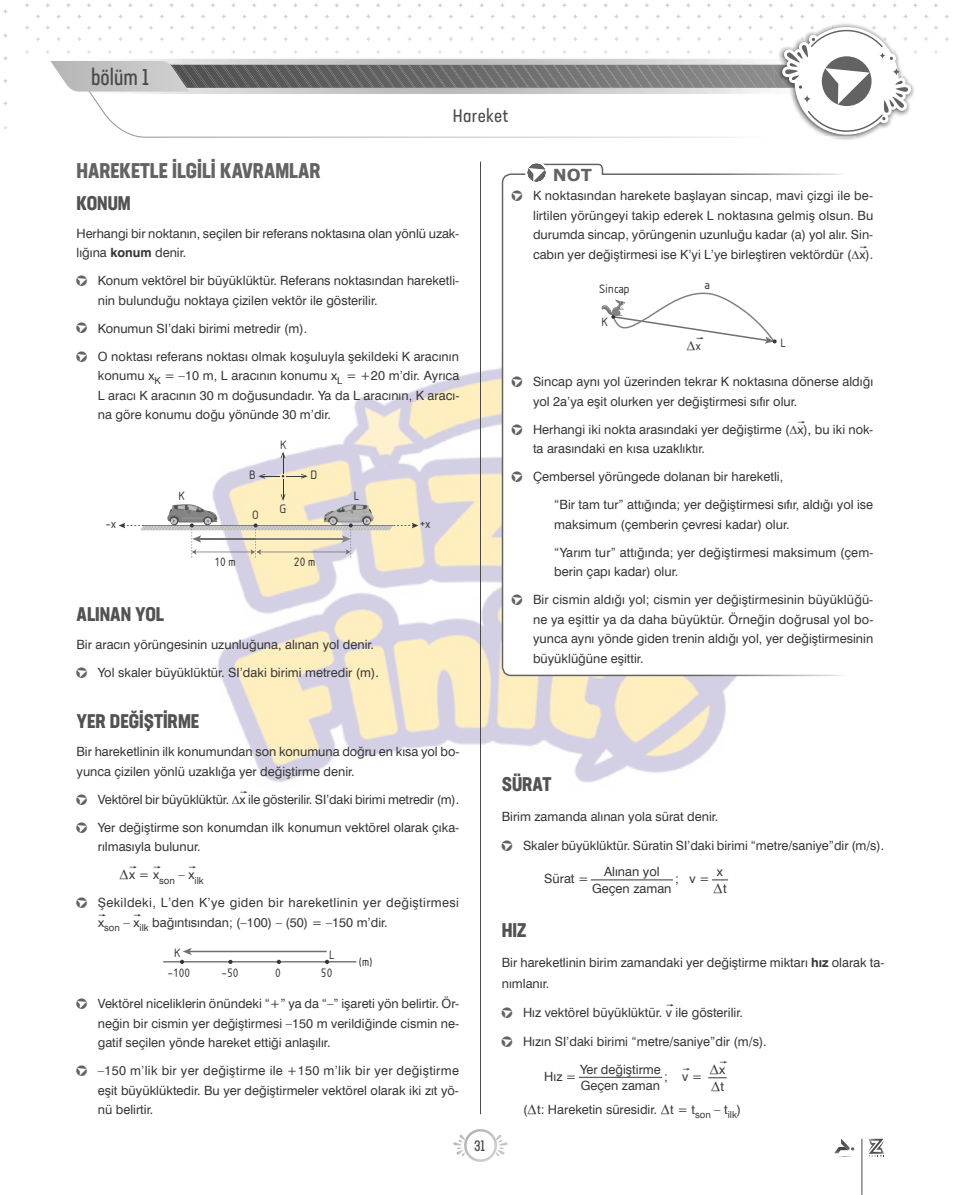
<style>
.page{position:relative;width:961px;height:1195px;background:#fff}
.page>*{position:absolute;margin:0;border:0;box-sizing:border-box;transform-origin:0 0}
.t1{font:22.5px "Neusa Next Std Compact";color:#4a4a4a}
.t2{font:700 condensed 21px "Neusa Next Std";color:#636363}
.t3{font:700 condensed 19.5px "Neusa Next Std";color:#525252}
.t4{font:condensed 18px "Neusa Next Std";letter-spacing:.02em;color:#4a4a4a}
.t5{font:700 16.5px "Verdana";color:#636363}
.t6{font:15px "Neusa Next Std Compact";color:#4a4a4a}
.t7{font:12.75px/19.5px "Swis 721 BT Roman";color:#363636}
.t8{font:12.75px/19.5px "Swis 721 BT Roman";letter-spacing:.025em;color:#363636}
.t9{font:12.75px/19.8px "Isonorm Tr";color:#363636;text-align:center}
.t10{font:12.75px/16.5px "BSEMBOL";color:#363636}
.t11{font:12px "FSEMBOLLER";color:#363636}
.t12{font:9.6px "Swis 721 BT Roman";color:#363636}
.s1{font-family:"Swis 721 BT Bold"}
.s2{font-family:"MADDELOGO";font-size:13.5px;color:#636363}
.s3{font-family:"BSEMBOL"}
.s4{font-family:"Math"}
.s5{font-size:12.75px}
.s6{font-family:"Isonorm Tr";font-size:12.75px}
.s7{font-family:"Swis 721 BT Roman"}
</style>
<div class="page">
<img style="left:3px;top:3px;width:946px;height:1192px">
<hr style="left:480px;top:162px;width:1px;height:952px;background:#4a4a4a">
<img style="left:90px;top:132px;width:685px;height:6px">
<img style="left:623px;top:3px;width:316px;height:5px">
<img style="left:775px;top:22px;width:141px;height:119px">
<img style="left:775px;top:137px;width:81px;height:1px">
<img style="left:779px;top:25px;width:137px;height:30px">
<svg style="left:453px;top:1129px;width:55px;height:33px"></svg>
<svg style="left:833px;top:1139px;width:23px;height:18px"></svg>
<hr style="left:861px;top:1139px;width:1px;height:55px;background:#4a4a4a">
<svg style="left:868px;top:1139px;width:16px;height:18px"></svg>
<svg style="left:50px;top:30px;width:861px;height:102px"></svg>
<svg style="left:3px;top:9px;width:5px;height:5px"></svg>
<svg style="left:119px;top:451px;width:299px;height:106px"></svg>
<img style="left:169px;top:504px;width:40px;height:21px">
<img style="left:323px;top:504px;width:44px;height:21px">
<svg style="left:277px;top:960px;width:4px;height:4px"></svg>
<svg style="left:325px;top:960px;width:4px;height:4px"></svg>
<hr style="left:163px;top:961px;width:193px;height:1px;background:#363636">
<hr style="left:189px;top:951px;width:138px;height:1px;background:#6e6e6e">
<svg style="left:180px;top:948px;width:12px;height:16px"></svg>
<div style="left:502px;top:174px;width:382px;height:501px;background:#fff;border-radius:9px"></div>
<svg style="left:601px;top:292px;width:176px;height:52px"></svg>
<div style="left:502px;top:173px;width:382px;height:503px;border:2px solid #fff;border-radius:9px"></div>
<svg style="left:525px;top:161px;width:79px;height:21px"></svg>
<hr style="left:591px;top:879px;width:82px;height:1px;background:#363636">
<svg style="left:712px;top:879px;width:16px;height:1px"></svg>
<hr style="left:579px;top:1077px;width:83px;height:1px;background:#363636">
<svg style="left:708px;top:1077px;width:19px;height:1px"></svg>
<h1 class="t1" style="left:91px;top:63px;width:59px">bölüm 1</h1>
<h3 class="t4" style="left:453px;top:105px;width:57px">Hareket</h3>
<h2 class="t2" style="left:77px;top:157px;width:246px">HAREKETLE İLGİLİ KAVRAMLAR</h2>
<h3 class="t3" style="left:77px;top:190px;width:56px">KONUM</h3>
<p class="t7" style="left:77px;top:223px;width:384px">Herhangi bir noktanın, seçilen bir referans noktasına olan yönlü uzak&shy;lığına <span class="s1">konum</span> denir.</p>
<p class="t7" style="left:98px;top:271px;width:363px;text-indent:-21px"><span class="s2">h</span> Konum vektörel bir büyüklüktür. Referans noktasından hareketli&shy;nin bulunduğu noktaya çizilen vektör ile gösterilir.</p>
<p class="t7" style="left:77px;top:314px;width:384px;line-height:28px"><span class="s2">h</span> Konumun SI’daki birimi metredir (m).<br><span class="s2">h</span> O noktası referans noktası olmak koşuluyla şekildeki K aracının</p>
<p class="t7" style="left:98px;top:366px;width:363px;text-align:justify">konumu x<sub>K</sub> = –10 m, L aracının konumu x<sub>L</sub> = +20 m’dir. Ayrıca L aracı K aracının 30 m doğusundadır. Ya da L aracının, K aracı&shy;na göre konumu doğu yönünde 30 m’dir.</p>
<p class="t9" style="left:280px;top:435px;width:8px">K</p>
<p class="t9" style="left:249px;top:465px;width:8px">B</p>
<p class="t9" style="left:310px;top:465px;width:9px">D</p>
<p class="t9" style="left:178px;top:486px;width:8px">K</p>
<p class="t9" style="left:353px;top:486px;width:7px">L</p>
<p class="t9" style="left:252px;top:505px;width:8px">O</p>
<p class="t9" style="left:280px;top:499px;width:8px">G</p>
<p class="t9" style="left:105px;top:514px;width:12px">–x</p>
<p class="t9" style="left:420px;top:514px;width:12px">+x</p>
<p class="t9" style="left:214px;top:552px;width:23px">10 m</p>
<p class="t9" style="left:294px;top:552px;width:23px">20 m</p>
<h3 class="t3" style="left:77px;top:601px;width:89px">ALINAN YOL</h3>
<p class="t7" style="left:77px;top:630px;width:304px;line-height:28px">Bir aracın yörüngesinin uzunluğuna, alınan yol denir. <span class="s2">h</span> Yol skaler büyüklüktür. SI’daki birimi metredir (m).</p>
<h3 class="t3" style="left:77px;top:709px;width:124px">YER DEĞİŞTİRME</h3>
<p class="t7" style="left:77px;top:742px;width:384px">Bir hareketlinin ilk konumundan son konumuna doğru en kısa yol bo&shy;yunca çizilen yönlü uzaklığa yer değiştirme denir.</p>
<p class="t7" style="left:77px;top:785px;width:384px;line-height:28px"><span class="s2">h</span> Vektörel bir büyüklüktür. ∆<span class="s3">Á</span>x ile gösterilir. SI’daki birimi metredir (m). <span class="s2">h</span> Yer değiştirme son konumdan ilk konumun vektörel olarak çıka-</p>
<p class="t7" style="left:98px;top:837px;width:104px">rılmasıyla bulunur.</p>
<p class="t12" style="left:119px;top:874px;width:86px"><sup>DÁ</sup><sup>x</sup> <sup>=</sup> <sup>Á</sup><sup>x</sup>son <sup>–</sup> <sup>Á</sup><sup>x</sup>ilk</p>
<p class="t8" style="left:98px;top:893px;width:363px;text-indent:-21px"><span class="s2">h</span> Şekildeki, L’den K’ye giden bir hareketlinin yer değiştirmesi<br><span class="s4">Á</span>x<sub>son</sub> – <span class="s4">Á</span>x<sub>ilk</sub> bağıntısından; (–100) – (50) = –150 m’dir.</p>
<p class="t9" style="left:167px;top:943px;width:24px">K –100</p>
<p class="t9" style="left:329px;top:945px;width:7px">L</p>
<p class="t7" style="left:98px;top:994px;width:363px;text-align:justify;text-indent:-21px"><span class="s2">h</span> Vektörel niceliklerin önündeki “+” ya da “–” işareti yön belirtir. Ör&shy;neğin bir cismin yer değiştirmesi –150 m verildiğinde cismin ne&shy;gatif seçilen yönde hareket ettiği anlaşılır.</p>
<p class="t7" style="left:98px;top:1061px;width:363px;text-align:justify;text-indent:-21px"><span class="s2">h</span> –150 m’lik bir yer değiştirme ile +150 m’lik bir yer değiştirme eşit büyüklüktedir. Bu yer değiştirmeler vektörel olarak iki zıt yö&shy;nü belirtir.</p>
<p class="t9" style="left:359px;top:952px;width:15px">(m)</p>
<p class="t9" style="left:221px;top:963px;width:19px">–50</p>
<p class="t9" style="left:321px;top:963px;width:13px">50</p>
<p class="t9" style="left:275px;top:963px;width:7px">0</p>
<p class="t6" style="left:474px;top:1137px;width:13px">31</p>
<p class="t5" style="left:553px;top:163px;width:41px">NOT</p>
<p class="t7" style="left:533px;top:186px;width:342px;text-align:justify;text-indent:-21px"><span class="s2">h</span> K noktasından harekete başlayan sincap, mavi çizgi ile be&shy;lirtilen yörüngeyi takip ederek L noktasına gelmiş olsun. Bu durumda sincap, yörüngenin uzunluğu kadar (a) yol alır. Sin&shy;cabın yer değiştirmesi ise K’yi L’ye birleştiren vektördür ( <span class="s4">Á</span>x).</p>
<p class="t9" style="left:599px;top:279px;width:32px">Sincap</p>
<p class="t9" style="left:601px;top:312px;width:8px">K</p>
<p class="t9" style="left:705px;top:275px;width:7px">a</p>
<p class="t11" style="left:686px;top:338px;width:19px">D <span class="s5">Á</span><span class="s6">x</span></p>
<p class="t9" style="left:780px;top:333px;width:7px">L</p>
<p class="t7" style="left:533px;top:372px;width:342px;text-indent:-21px"><span class="s2">h</span> Sincap aynı yol üzerinden tekrar K noktasına dönerse aldığı yol 2a’ya eşit olurken yer değiştirmesi sıfır olur.</p>
<p class="t7" style="left:533px;top:419px;width:342px;text-indent:-21px"><span class="s2">h</span> Herhangi iki nokta arasındaki yer değiştirme ( <span class="s3">Á</span>x), bu iki nok&shy;ta arasındaki en kısa uzaklıktır.</p>
<p class="t7" style="left:554px;top:463px;width:320px;line-height:28px;text-indent:-43px"><span class="s2">h</span> Çembersel yörüngede dolanan bir hareketli,<br>“Bir tam tur” attığında; yer değiştirmesi sıfır, aldığı yol ise</p>
<p class="t7" style="left:554px;top:510px;width:321px;line-height:28px">maksimum (çemberin çevresi kadar) olur.<br>“Yarım tur” attığında; yer değiştirmesi maksimum (çem-</p>
<p class="t7" style="left:512px;top:558px;width:363px;line-height:28px;text-indent:43px">berin çapı kadar) olur.<br><span class="s2">h</span> Bir cismin aldığı yol; cismin yer değiştirmesinin büyüklüğü-</p>
<p class="t7" style="left:533px;top:609px;width:342px;text-align:justify">ne ya eşittir ya da daha büyüktür. Örneğin doğrusal yol bo&shy;yunca aynı yönde giden trenin aldığı yol, yer değiştirmesinin büyüklüğüne eşittir.</p>
<h3 class="t3" style="left:502px;top:772px;width:51px">SÜRAT</h3>
<p class="t7" style="left:502px;top:806px;width:218px">Birim zamanda alınan yola sürat denir.</p>
<p class="t7" style="left:502px;top:835px;width:384px"><span class="s2">h</span> Skaler büyüklüktür. Süratin SI’daki birimi “metre/saniye”dir (m/s).</p>
<p class="t7" style="left:544px;top:869px;width:46px">Sürat =</p>
<p class="t7" style="left:592px;top:863px;width:81px;line-height:16.5px;text-align:center">Alınan yol<br>Geçen zaman</p>
<p class="t7" style="left:675px;top:869px;width:36px">; v =</p>
<p class="t7" style="left:717px;top:862px;width:8px">x</p>
<p class="t10" style="left:713px;top:879px;width:15px">D<span class="s7">t</span></p>
<h3 class="t3" style="left:502px;top:918px;width:26px">HIZ</h3>
<p class="t7" style="left:502px;top:952px;width:384px;line-height:20.9px">Bir hareketlinin birim zamandaki yer değiştirme miktarı <span class="s1">hız</span> olarak ta&shy;nımlanır.</p>
<p class="t7" style="left:502px;top:1003px;width:243px"><span class="s2">h</span> Hız vektörel büyüklüktür. <span class="s4">Á</span>v ile gösterilir.</p>
<p class="t7" style="left:502px;top:1032px;width:267px"><span class="s2">h</span> Hızın SI’daki birimi “metre/saniye”dir (m/s).</p>
<p class="t7" style="left:544px;top:1066px;width:34px">Hız =</p>
<p class="t7" style="left:580px;top:1060px;width:82px;line-height:16.5px">Yer değiştirme<br>Geçen zaman</p>
<p class="t7" style="left:664px;top:1066px;width:40px">; <span class="s3">Á</span>v =</p>
<p class="t10" style="left:709px;top:1060px;width:19px">D Á<span class="s7">x<br></span>D<span class="s7">t</span></p>
<p class="t7" style="left:523px;top:1100px;width:220px">(<span class="s3">D</span>t: Hareketin süresidir. <span class="s3">D</span>t = t<sub>son</sub> – t<sub>ilk</sub>)</p>
</div>
